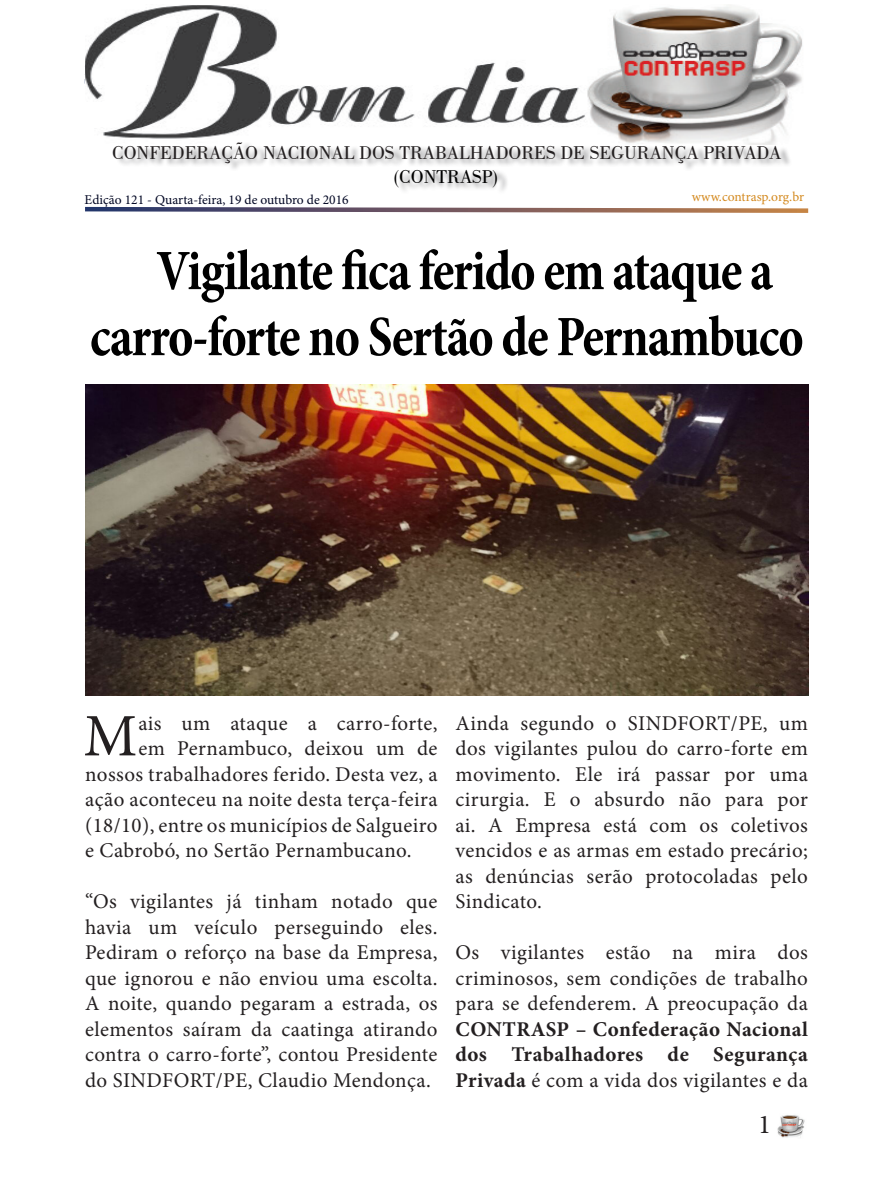
<style>
.page{position:relative;width:893px;height:1191px;background:#fff}
.page>*{position:absolute;margin:0;border:0;box-sizing:border-box;transform-origin:0 0}
.t1{font:60.3px "Minion Pro";color:#231f20}
.t2{font:700 condensed 57.75px/66px "Minion Pro";letter-spacing:-.025em;color:#000;scale:.91 1}
.t3{font:27px "Minion Pro";color:#231f20}
.t4{font:21px/25.5px "Minion Pro";letter-spacing:.02em;color:#231f20;text-align:justify}
.t5{font:19.5px/23.4px "Bodoni BT";color:#231f20;text-align:center}
.t6{font:13.5px "Minion Pro";color:#000622}
.t7{font:13.5px "Minion Pro";letter-spacing:-.005em;color:#d48a20}
.s1{color:#000}
.s2{font-weight:700}
</style>
<div class="page">
<img style="left:777px;top:1115px;width:28px;height:23px">
<img style="left:85px;top:5px;width:718px;height:137px">
<div style="left:117px;top:142px;width:676px;height:53px;background:#5f5f62;opacity:.75"></div>
<svg style="left:85px;top:206px;width:724px;height:7px"></svg>
<img style="left:85px;top:385px;width:723px;height:310px">
<p class="t5" style="left:112px;top:141px;width:671px">CONFEDERAÇÃO NACIONAL DOS TRABALHADORES DE SEGURANÇA PRIVADA <span class="s1">(CONTRASP)</span></p>
<p class="t6" style="left:85px;top:191px;width:266px">Edição 121 - Quarta-feira, 19 de outubro de 2016</p>
<p class="t7" style="left:692px;top:188px;width:114px">www.contrasp.org.br</p>
<p class="t2" style="left:90px;top:237px;width:786px;text-indent:67px">Vigilante fica ferido em ataque a carro-forte no Sertão de Pernambuco</p>
<p class="t1" style="left:83px;top:695px;width:55px">M</p>
<p class="t4" style="left:138px;top:710px;width:301px">ais um ataque a carro-forte,</p>
<p class="t4" style="left:138px;top:736px;width:301px">em Pernambuco, deixou um de</p>
<p class="t4" style="left:85px;top:761px;width:354px">nossos trabalhadores ferido. Desta vez, a</p>
<p class="t4" style="left:85px;top:787px;width:354px">ação aconteceu na noite desta terça-feira</p>
<p class="t4" style="left:85px;top:812px;width:354px">(18/10), entre os municípios de Salgueiro</p>
<p class="t4" style="left:85px;top:838px;width:328px">e Cabrobó, no Sertão Pernambucano.</p>
<p class="t4" style="left:85px;top:889px;width:354px">“Os vigilantes já tinham notado que havia um veículo perseguindo eles.<br>Pediram o reforço na base da Empresa, que ignorou e não enviou uma escolta.<br>A noite, quando pegaram a estrada, os elementos saíram da caatinga atirando contra o carro-forte”, contou Presidente do SINDFORT/PE, Claudio Mendonça.</p>
<p class="t4" style="left:455px;top:710px;width:354px">Ainda segundo o SINDFORT/PE, um dos vigilantes pulou do carro-forte em movimento. Ele irá passar por uma cirurgia. E o absurdo não para por ai. A Empresa está com os coletivos vencidos e as armas em estado precário; as denúncias serão protocoladas pelo Sindicato.</p>
<p class="t4" style="left:455px;top:940px;width:354px">Os vigilantes estão na mira dos criminosos, sem condições de trabalho para se defenderem. A preocupação da <span class="s2">CONTRASP – Confederação Nacional dos Trabalhadores de Segurança Privada</span> é com a vida dos vigilantes e da</p>
<p class="t3" style="left:758px;top:1106px;width:14px">1</p>
</div>
